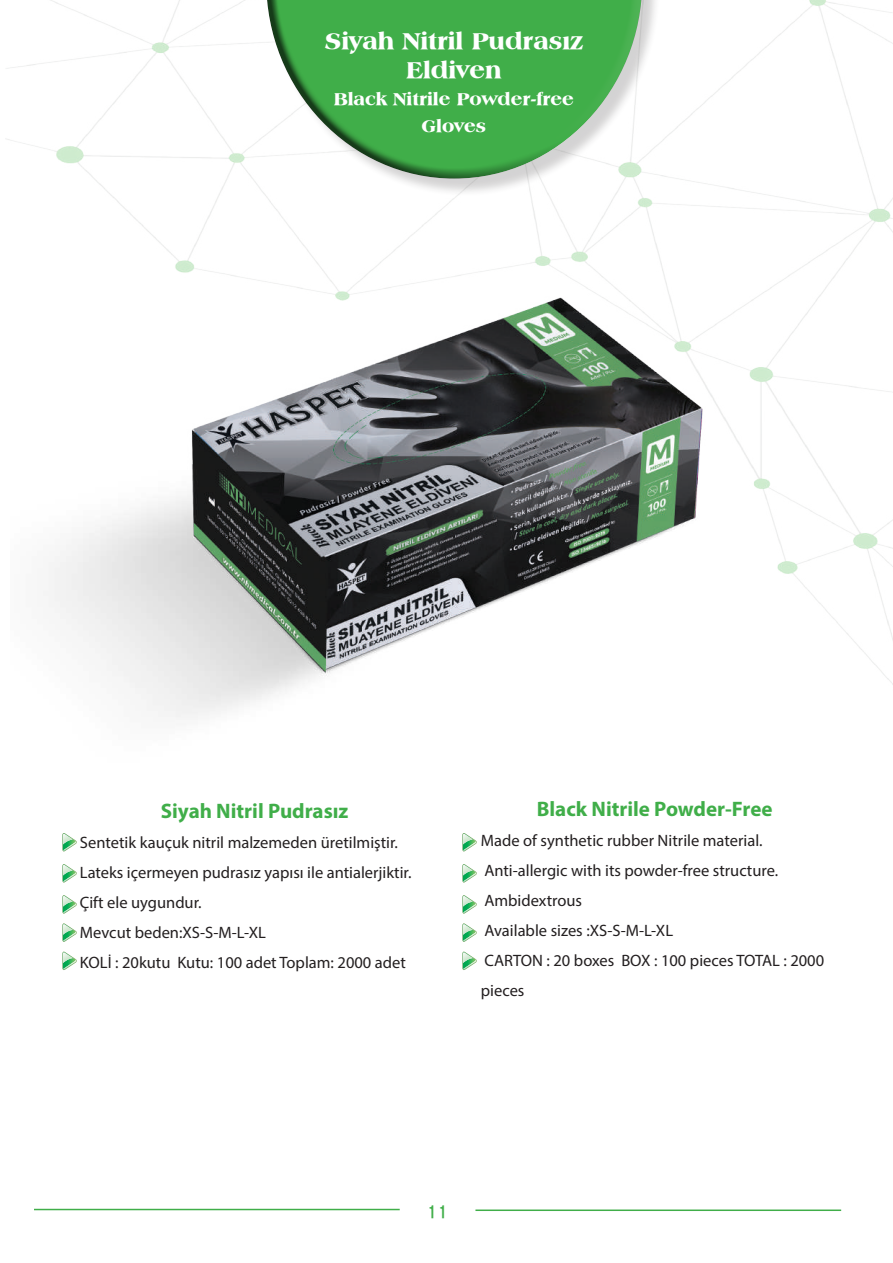
<style>
.page{position:relative;width:893px;height:1263px;background:#fff}
.page>*{position:absolute;margin:0;border:0;box-sizing:border-box;transform-origin:0 0}
.t1{font:700 condensed 24px/28.8px "Americana BT Extra";color:#fff;text-align:center;scale:1.29 1}
.t2{font:700 21px "Myriad Pro";color:#40ae49}
.t3{font:700 condensed 18px/27px "Americana BT Extra";color:#fff;text-align:center;scale:1.29 1}
.t4{font:18px "AG Old Face";color:#40ae49}
.t5{font:16.5px/30px "Myriad Pro";color:#231f20}
</style>
<div class="page">
<img style="left:6px;top:0;width:887px;height:685px">
<hr style="left:475px;top:1209px;width:366px;height:2px;background:#40ae49">
<hr style="left:34px;top:1209px;width:366px;height:1px;background:#40ae49">
<div style="left:268px;top:0;width:393px;height:197px;background:#231f20;opacity:.2"></div>
<div style="left:272px;top:0;width:371px;height:169px;background:#231f20;opacity:.75"></div>
<div style="left:265px;top:0;width:302px;height:181px;background:#231f20;opacity:.75"></div>
<svg style="left:462px;top:833px;width:15px;height:18px"></svg>
<svg style="left:462px;top:864px;width:15px;height:18px"></svg>
<svg style="left:462px;top:952px;width:15px;height:18px"></svg>
<svg style="left:462px;top:923px;width:15px;height:19px"></svg>
<svg style="left:462px;top:895px;width:15px;height:18px"></svg>
<svg style="left:62px;top:833px;width:15px;height:18px"></svg>
<svg style="left:62px;top:864px;width:15px;height:18px"></svg>
<svg style="left:62px;top:923px;width:15px;height:19px"></svg>
<svg style="left:62px;top:952px;width:15px;height:18px"></svg>
<svg style="left:62px;top:895px;width:15px;height:18px"></svg>
<img style="left:11px;top:281px;width:703px;height:437px">
<h1 class="t1" style="left:325px;top:26px;width:202px">Siyah Nitril Pudrasız<br>Eldiven</h1>
<p class="t3" style="left:334px;top:85px;width:188px">Black Nitrile Powder-free<br>Gloves</p>
<p class="t2" style="left:161px;top:797px;width:189px">Siyah Nitril Pudrasız</p>
<p class="t5" style="left:80px;top:827px;width:333px">Sentetik kauçuk nitril malzemeden üretilmiştir.<br>Lateks içermeyen pudrasız yapısı ile antialerjiktir.<br>Çift ele uygundur.<br>Mevcut beden:XS-S-M-L-XL<br>KOLİ : 20kutu Kutu: 100 adet Toplam: 2000 adet</p>
<p class="t2" style="left:537px;top:796px;width:237px">Black Nitrile Powder-Free</p>
<p class="t5" style="left:481px;top:826px;width:345px">Made of synthetic rubber Nitrile material.<br>Anti-allergic with its powder-free structure.<br>Ambidextrous<br>Available sizes :XS-S-M-L-XL<br>CARTON : 20 boxes BOX : 100 pieces TOTAL : 2000 pieces</p>
<p class="t4" style="left:427px;top:1201px;width:23px">11</p>
</div>
